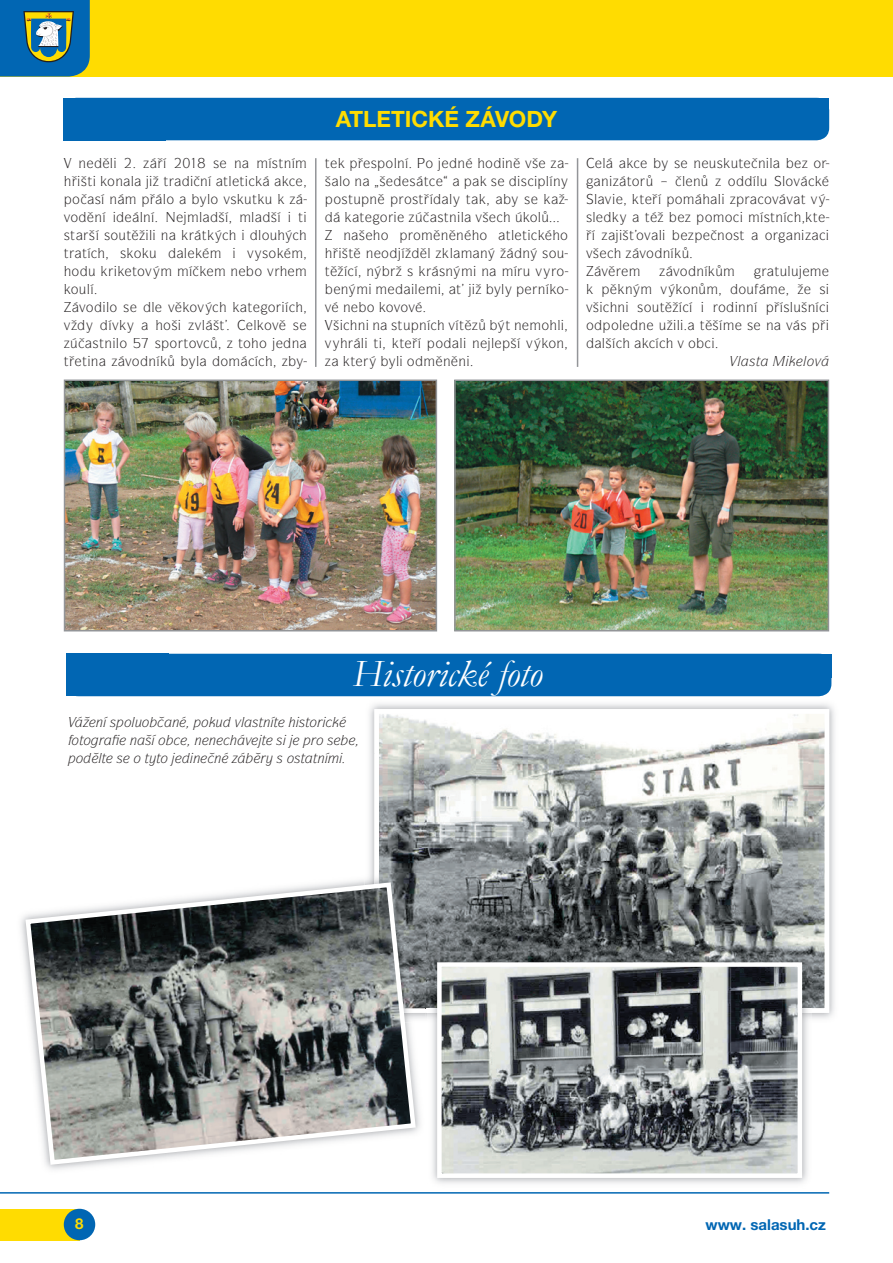
<style>
.page{position:relative;width:893px;height:1263px;background:#fff}
.page>*{position:absolute;margin:0;border:0;box-sizing:border-box;transform-origin:0 0}
.t1{font:italic 39px "Garamond";letter-spacing:-.005em;color:#fff}
.t2{font:700 22.5px "Helvetica Neue LT Pro";letter-spacing:-.005em;color:#ffdc01}
.t3{font:15px "Symbol Itc TOT";color:#231f20}
.t4{font:italic 15px "Symbol Itc TOT";color:#231f20}
.t5{font:700 15px "Helvetica Neue LT Pro";color:#0166b3}
.t6{font:700 15px "Helvetica Neue LT Pro";color:#ffdc01}
</style>
<div class="page">
<div style="left:0;top:1209px;width:80px;height:31px;background:#ffdc01"></div>
<div style="left:64px;top:1209px;width:31px;height:31px;background:#0166b3;border-radius:50%"></div>
<hr style="left:0;top:1192px;width:829px;height:1px;background:#0166b3">
<div style="left:0;top:0;width:893px;height:77px;background:#ffdc01"></div>
<svg style="left:0;top:0;width:90px;height:77px;background:#317a9a"></svg>
<img style="left:369px;top:703px;width:466px;height:50px">
<img style="left:369px;top:753px;width:5px;height:120px">
<img style="left:812px;top:753px;width:23px;height:266px">
<svg style="left:374px;top:709px;width:455px;height:304px"></svg>
<img style="left:418px;top:1104px;width:2px;height:26px">
<img style="left:374px;top:873px;width:51px;height:140px">
<svg style="left:23px;top:880px;width:395px;height:287px"></svg>
<img style="left:427px;top:952px;width:385px;height:232px">
<img style="left:443px;top:968px;width:353px;height:204px">
<div style="left:437px;top:962px;width:365px;height:216px;border:5px solid #fff"></div>
<div style="left:64px;top:98px;width:765px;height:42px;background:#0166b3;border-radius:13px"></div>
<div style="left:64px;top:98px;width:765px;height:23px;background:#0166b3"></div>
<div style="left:64px;top:98px;width:102px;height:42px;background:#0166b3"></div>
<img style="left:67px;top:382px;width:367px;height:246px">
<div style="left:64px;top:379px;width:373px;height:252px;border:2px solid #939598"></div>
<img style="left:457px;top:382px;width:369px;height:246px">
<div style="left:454px;top:379px;width:375px;height:252px;border:2px solid #939598"></div>
<div style="left:66px;top:654px;width:765px;height:42px;background:#0166b3;border-radius:13px"></div>
<div style="left:66px;top:654px;width:765px;height:23px;background:#0166b3"></div>
<div style="left:66px;top:654px;width:102px;height:42px;background:#0166b3"></div>
<hr style="left:577px;top:158px;width:1px;height:209px;background:#939598">
<hr style="left:315px;top:158px;width:1px;height:209px;background:#939598">
<p class="t3" style="left:272px;top:154px;width:21px">▲▼■</p>
<p class="t3" style="left:87px;top:172px;width:48px">▼ □■ ●</p>
<p class="t3" style="left:163px;top:172px;width:83px">▼ ■ ▼●▼</p>
<p class="t3" style="left:72px;top:190px;width:46px">□ ▲ ■</p>
<p class="t3" style="left:207px;top:190px;width:67px">●□ ❖▲ ◆▼ ◆</p>
<p class="t3" style="left:64px;top:208px;width:40px">❖□ ■</p>
<p class="t3" style="left:140px;top:208px;width:13px">●■</p>
<p class="t3" style="left:199px;top:208px;width:5px">●</p>
<p class="t3" style="left:251px;top:208px;width:5px">●</p>
<p class="t3" style="left:104px;top:226px;width:66px">▲□◆▼ ● ■</p>
<p class="t3" style="left:258px;top:226px;width:21px">●□◆</p>
<p class="t3" style="left:120px;top:244px;width:38px">▲□◆</p>
<p class="t3" style="left:184px;top:244px;width:5px">●</p>
<p class="t3" style="left:247px;top:244px;width:31px">❖ ▲□</p>
<p class="t3" style="left:132px;top:262px;width:21px">▼□❖</p>
<p class="t3" style="left:231px;top:262px;width:45px">■ □ ❖</p>
<p class="t3" style="left:71px;top:280px;width:21px">□◆●</p>
<p class="t3" style="left:79px;top:298px;width:52px">❖□ ●□ ▲</p>
<p class="t3" style="left:151px;top:298px;width:54px">● ❖ □❖</p>
<p class="t3" style="left:163px;top:316px;width:43px">□ ❖●</p>
<p class="t3" style="left:253px;top:316px;width:47px">● □❖ ▲</p>
<p class="t3" style="left:93px;top:334px;width:36px">▲▼■ ●□</p>
<p class="t3" style="left:155px;top:334px;width:50px">▲ □ ▼□❖</p>
<p class="t3" style="left:238px;top:334px;width:30px">▼□ □</p>
<p class="t3" style="left:292px;top:334px;width:9px">■</p>
<p class="t3" style="left:64px;top:352px;width:36px">▼ ▼■</p>
<p class="t3" style="left:125px;top:352px;width:32px">❖□ ■</p>
<h2 class="t2" style="left:336px;top:105px;width:223px">ATLETICKÉ ZÁVODY</h2>
<p class="t3" style="left:371px;top:154px;width:36px">▲ □●■</p>
<p class="t3" style="left:485px;top:154px;width:48px">□ ■ ❖</p>
<p class="t3" style="left:339px;top:172px;width:25px">●□ ■</p>
<p class="t3" style="left:333px;top:190px;width:45px">□▲▼◆ ■</p>
<p class="t3" style="left:404px;top:190px;width:21px">□▲▼</p>
<p class="t3" style="left:437px;top:208px;width:46px">▲▼■ ● ❖</p>
<p class="t3" style="left:413px;top:226px;width:115px">□ ■■ □ ▼●▼</p>
<p class="t3" style="left:348px;top:244px;width:42px">▼ ■ □</p>
<p class="t3" style="left:480px;top:244px;width:86px">■ ■ ▲□◆</p>
<p class="t3" style="left:481px;top:262px;width:84px">■ ◆ ❖ □</p>
<p class="t3" style="left:341px;top:280px;width:9px">■</p>
<p class="t3" style="left:415px;top:280px;width:5px">●</p>
<p class="t3" style="left:501px;top:280px;width:64px">● ■ □</p>
<p class="t3" style="left:325px;top:298px;width:92px">❖ ■ □ □❖□❖</p>
<p class="t3" style="left:358px;top:316px;width:70px">■ ■ ▲▼◆ ■</p>
<p class="t3" style="left:325px;top:334px;width:55px">❖ ● ▼</p>
<p class="t3" style="left:399px;top:334px;width:97px">▼ □ ● ■●</p>
<p class="t3" style="left:526px;top:334px;width:39px">❖ □■</p>
<p class="t3" style="left:602px;top:154px;width:5px">●</p>
<p class="t3" style="left:674px;top:154px;width:100px">▲ ■◆▲◆▼ ■●</p>
<p class="t3" style="left:601px;top:172px;width:40px">■ ▼□</p>
<p class="t3" style="left:728px;top:172px;width:74px">□ ●◆ ●□❖</p>
<p class="t3" style="left:718px;top:190px;width:5px">●</p>
<p class="t3" style="left:764px;top:190px;width:55px">□❖❖▼ ❖</p>
<p class="t3" style="left:764px;top:208px;width:21px">▲▼■</p>
<p class="t3" style="left:636px;top:226px;width:27px">□❖ ●</p>
<p class="t3" style="left:717px;top:226px;width:29px">■□▲▼</p>
<p class="t3" style="left:639px;top:244px;width:32px">❖□ ■</p>
<p class="t3" style="left:673px;top:262px;width:32px">❖□ ■</p>
<p class="t3" style="left:774px;top:262px;width:26px">▼◆●◆</p>
<p class="t3" style="left:625px;top:280px;width:75px">■ ❖ □■</p>
<p class="t3" style="left:586px;top:298px;width:80px">❖ ■ ▲□◆▼</p>
<p class="t3" style="left:718px;top:298px;width:37px">□ ■■</p>
<p class="t3" style="left:783px;top:298px;width:33px">▲●◆ ■</p>
<p class="t3" style="left:586px;top:316px;width:95px">□ □● ■ ◆●</p>
<p class="t3" style="left:747px;top:316px;width:61px">▲ ■ ❖ ▲</p>
<p class="t3" style="left:602px;top:334px;width:5px">●</p>
<p class="t4" style="left:737px;top:353px;width:24px">● ▲▼</p>
<p class="t4" style="left:803px;top:353px;width:19px">●□❖</p>
<p class="t4" style="left:96px;top:713px;width:55px">■ ▲ □●◆□</p>
<p class="t4" style="left:172px;top:713px;width:108px">■ □ ◆ ❖● ▲▼■▼</p>
<p class="t4" style="left:299px;top:713px;width:20px">▲▼□</p>
<p class="t4" style="left:72px;top:731px;width:21px">□▼□</p>
<p class="t4" style="left:245px;top:731px;width:39px">❖ ▼ ▲</p>
<p class="t4" style="left:76px;top:749px;width:94px">□ ●▼ ▲ □ ▼ ▼□</p>
<p class="t4" style="left:277px;top:749px;width:50px">▲ □▲▼ ▼■</p>
<h1 class="t1" style="left:352px;top:647px;width:192px">Historické foto</h1>
<p class="t6" style="left:75px;top:1215px;width:10px">8</p>
<p class="t5" style="left:705px;top:1215px;width:122px">www. salasuh.cz</p>
</div>
